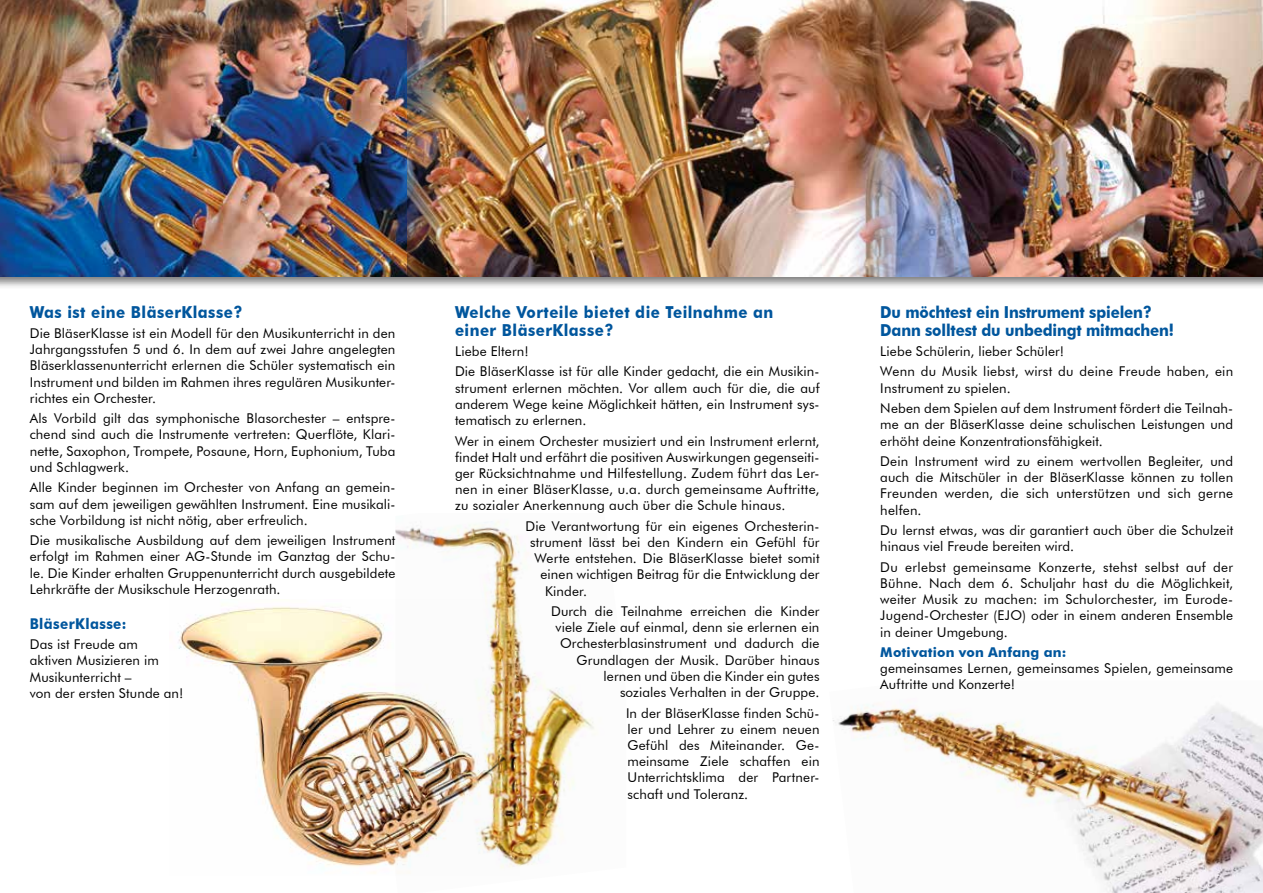
<style>
.page{position:relative;width:1263px;height:893px;background:#fff}
.page>*{position:absolute;margin:0;border:0;box-sizing:border-box;transform-origin:0 0}
.t1{font:700 16.5px/18px "Futura BT";letter-spacing:.03em;color:#00569d;scale:.91 1}
.t2{font:700 16.5px/18px "Futura BT";letter-spacing:-.01em;color:#00569d;scale:.91 1}
.t3{font:700 14.85px "Futura BT";letter-spacing:.03em;color:#00569d;scale:.91 1}
.t4{font:13.5px/16.2px "Futura BT";letter-spacing:.01em;color:#000;text-align:justify}
.t5{font:700 13.5px "Futura BT";letter-spacing:.015em;color:#00569d}
</style>
<div class="page">
<div style="left:0;top:274px;width:1263px;height:77px;background:#000;opacity:.5"></div>
<img style="left:0;top:0;width:407px;height:276px">
<img style="left:407px;top:0;width:443px;height:276px">
<img style="left:850px;top:0;width:413px;height:276px">
<img style="left:395px;top:521px;width:200px;height:346px">
<img style="left:177px;top:600px;width:343px;height:274px">
<img style="left:833px;top:703px;width:430px;height:190px">
<p class="t1" style="left:30px;top:303px;width:235px">Was ist eine BläserKlasse?</p>
<p class="t4" style="left:30px;top:325px;width:367px">Die BläserKlasse ist ein Modell für den Musikunterricht in den Jahrgangsstufen 5 und 6. In dem auf zwei Jahre angelegten Bläserklassenunterricht erlernen die Schüler systematisch ein Instrument und bilden im Rahmen ihres regulären Musikunter&shy;richtes ein Orchester.</p>
<p class="t4" style="left:30px;top:410px;width:367px">Als Vorbild gilt das symphonische Blasorchester – entspre&shy;chend sind auch die Instrumente vertreten: Querflöte, Klari&shy;nette, Saxophon, Trompete, Posaune, Horn, Euphonium, Tuba und Schlagwerk.</p>
<p class="t4" style="left:30px;top:479px;width:367px">Alle Kinder beginnen im Orchester von Anfang an gemein&shy;sam auf dem jeweiligen gewählten Instrument. Eine musikali&shy;sche Vorbildung ist nicht nötig, aber erfreulich.</p>
<p class="t4" style="left:30px;top:532px;width:367px">Die musikalische Ausbildung auf dem jeweiligen Instrument erfolgt im Rahmen einer AG-Stunde im Ganztag der Schu&shy;le. Die Kinder erhalten Gruppenunterricht durch ausgebildete Lehrkräfte der Musikschule Herzogenrath.</p>
<p class="t3" style="left:30px;top:614px;width:108px">BläserKlasse:</p>
<p class="t4" style="left:30px;top:636px;width:155px;text-align:left">Das ist Freude am aktiven Musizieren im<br>Musikunterricht –<br>von der ersten Stunde an!</p>
<p class="t1" style="left:455px;top:303px;width:351px">Welche Vorteile bietet die Teilnahme an einer BläserKlasse?</p>
<p class="t4" style="left:455px;top:341px;width:366px;line-height:20.4px">Liebe Eltern!<br>Die BläserKlasse ist für alle Kinder gedacht, die ein Musikin-</p>
<p class="t4" style="left:455px;top:380px;width:366px">strument erlernen möchten. Vor allem auch für die, die auf anderem Wege keine Möglichkeit hätten, ein Instrument sys&shy;tematisch zu erlernen.</p>
<p class="t4" style="left:455px;top:432px;width:366px">Wer in einem Orchester musiziert und ein Instrument erlernt, findet Halt und erfährt die positiven Auswirkungen gegenseiti&shy;ger Rücksichtnahme und Hilfestellung. Zudem führt das Ler&shy;nen in einer BläserKlasse, u.a. durch gemeinsame Auftritte, zu sozialer Anerkennung auch über die Schule hinaus.</p>
<p class="t4" style="left:525px;top:518px;width:296px">Die Verantwortung für ein eigenes Orchesterin-</p>
<p class="t4" style="left:530px;top:534px;width:291px">strument lässt bei den Kindern ein Gefühl für</p>
<p class="t4" style="left:534px;top:550px;width:286px">Werte entstehen. Die BläserKlasse bietet somit</p>
<p class="t4" style="left:540px;top:566px;width:280px">einen wichtigen Beitrag für die Entwicklung der</p>
<p class="t4" style="left:545px;top:583px;width:44px">Kinder.</p>
<p class="t4" style="left:551px;top:603px;width:270px;text-align:right">Durch die Teilnahme erreichen die Kinder viele Ziele auf einmal, denn sie erlernen ein Orchesterblasinstrument und dadurch die Grundlagen der Musik. Darüber hinaus lernen und üben die Kinder ein gutes<br>soziales Verhalten in der Gruppe.</p>
<p class="t4" style="left:626px;top:704px;width:195px">In der BläserKlasse finden Schü&shy;ler und Lehrer zu einem neuen Gefühl des Miteinander. Ge&shy;meinsame Ziele schaffen ein Unterrichtsklima der Partner&shy;schaft und Toleranz.</p>
<p class="t2" style="left:880px;top:303px;width:324px">Du möchtest ein Instrument spielen?<br>Dann solltest du unbedingt mitmachen!</p>
<p class="t4" style="left:880px;top:341px;width:354px;line-height:20.4px">Liebe Schülerin, lieber Schüler!<br>Wenn du Musik liebst, wirst du deine Freude haben, ein</p>
<p class="t4" style="left:880px;top:378px;width:354px;line-height:20.4px">Instrument zu spielen.<br>Neben dem Spielen auf dem Instrument fördert die Teilnah-</p>
<p class="t4" style="left:880px;top:416px;width:354px">me an der BläserKlasse deine schulischen Leistungen und erhöht deine Konzentrationsfähigkeit.</p>
<p class="t4" style="left:880px;top:453px;width:354px">Dein Instrument wird zu einem wertvollen Begleiter, und auch die Mitschüler in der BläserKlasse können zu tollen Freunden werden, die sich unterstützen und sich gerne helfen.</p>
<p class="t4" style="left:880px;top:522px;width:354px">Du lernst etwas, was dir garantiert auch über die Schulzeit hinaus viel Freude bereiten wird.</p>
<p class="t4" style="left:880px;top:559px;width:354px">Du erlebst gemeinsame Konzerte, stehst selbst auf der Bühne. Nach dem 6. Schuljahr hast du die Möglichkeit, weiter Musik zu machen: im Schulorchester, im Eurode-Jugend-Orchester (EJO) oder in einem anderen Ensemble in deiner Umgebung.</p>
<p class="t5" style="left:880px;top:644px;width:188px">Motivation von Anfang an:</p>
<p class="t4" style="left:880px;top:660px;width:354px">gemeinsames Lernen, gemeinsames Spielen, gemeinsame<br>Auftritte und Konzerte!</p>
</div>
